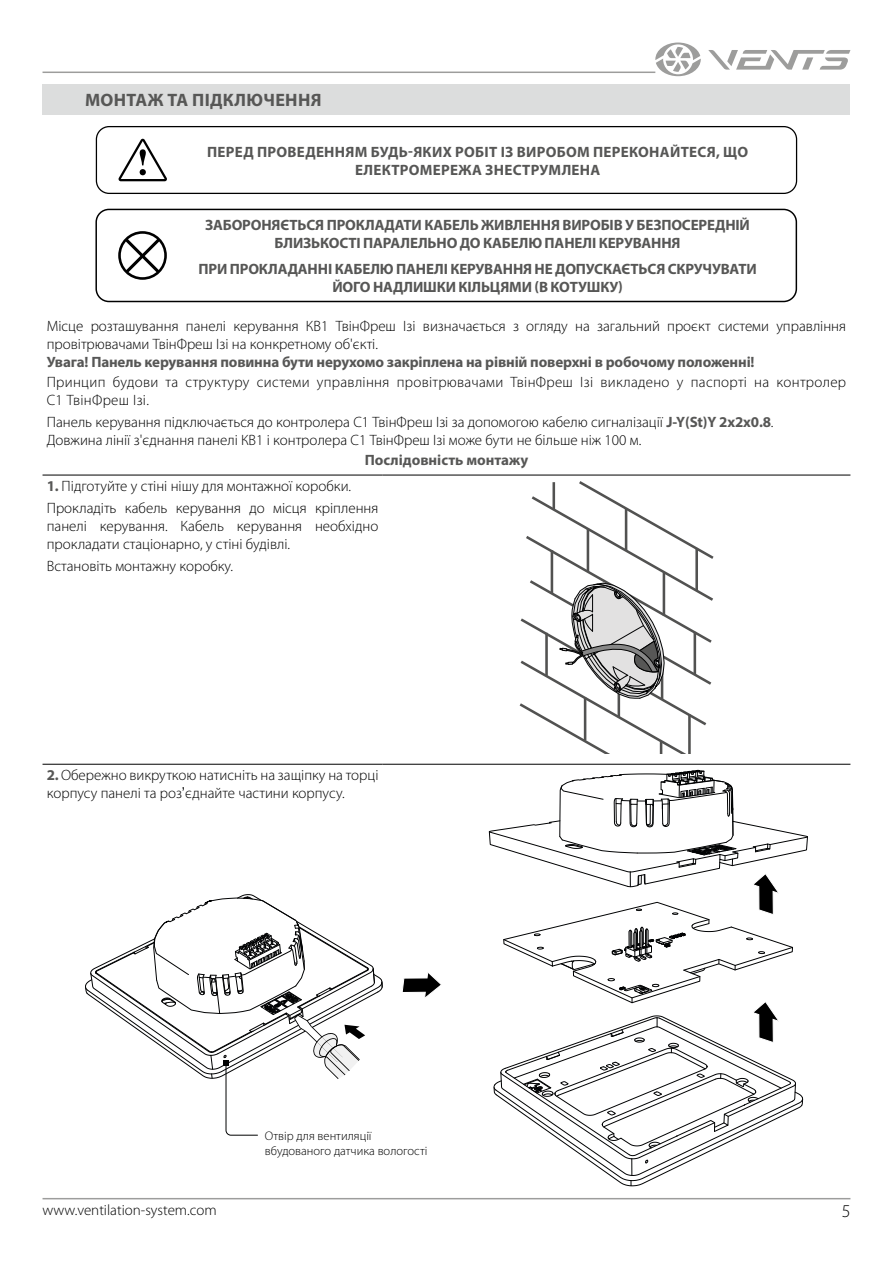
<style>
.page{position:relative;width:893px;height:1263px;background:#fff}
.page>*{position:absolute;margin:0;border:0;box-sizing:border-box;transform-origin:0 0}
.t1{font:700 18px "Myriad Pro";letter-spacing:.02em;color:#575756}
.t2{font:300 18px "Myriad Pro";color:#000}
.t3{font:300 15px/18px "Myriad Pro";color:#000}
.t4{font:700 15px/18px "Myriad Pro";letter-spacing:-.01em;color:#575756;text-align:center}
.t5{font:300 15px/18px "Myriad Pro";letter-spacing:.02em;color:#000}
.t6{font:700 15px/18px "Myriad Pro";letter-spacing:.02em;color:#575756;text-align:center}
.t7{font:300 12.6px/15px "Myriad Pro";color:#000}
.s1{font-weight:700;color:#575756}
.s2{font-family:"Arial";font-weight:400}
</style>
<div class="page">
<hr style="left:43px;top:475px;width:340px;height:1px;background:#000">
<hr style="left:383px;top:475px;width:467px;height:1px;background:#000">
<hr style="left:43px;top:764px;width:340px;height:1px;background:#000">
<hr style="left:383px;top:764px;width:467px;height:1px;background:#000">
<svg style="left:519px;top:481px;width:195px;height:273px"></svg>
<div style="left:95px;top:209px;width:702px;height:93px;border:1px solid #000;border-radius:13px"></div>
<svg style="left:118px;top:231px;width:49px;height:49px"></svg>
<div style="left:42px;top:84px;width:808px;height:31px;background:#dcdddd"></div>
<div style="left:96px;top:126px;width:701px;height:68px;border:1px solid #000;border-radius:13px"></div>
<svg style="left:118px;top:139px;width:49px;height:42px"></svg>
<svg style="left:402px;top:972px;width:39px;height:25px"></svg>
<svg style="left:225px;top:71px;width:77px;height:694px"></svg>
<svg style="left:85px;top:894px;width:298px;height:242px"></svg>
<svg style="left:489px;top:769px;width:319px;height:417px"></svg>
<hr style="left:43px;top:1198px;width:807px;height:1px;background:#9d9d9c">
<hr style="left:43px;top:72px;width:612px;height:1px;background:#9d9d9c">
<svg style="left:708px;top:50px;width:142px;height:20px"></svg>
<svg style="left:655px;top:43px;width:46px;height:33px"></svg>
<p class="t1" style="left:85px;top:88px;width:238px">МОНТАЖ ТА ПІДКЛЮЧЕННЯ</p>
<p class="t6" style="left:207px;top:142px;width:543px">ПЕРЕД ПРОВЕДЕННЯМ БУДЬ-ЯКИХ РОБІТ ІЗ ВИРОБОМ ПЕРЕКОНАЙТЕСЯ, ЩО<br>ЕЛЕКТРОМЕРЕЖА ЗНЕСТРУМЛЕНА</p>
<p class="t4" style="left:205px;top:215px;width:546px">ЗАБОРОНЯЄТЬСЯ ПРОКЛАДАТИ КАБЕЛЬ ЖИВЛЕННЯ ВИРОБІВ У БЕЗПОСЕРЕДНІЙ<br>БЛИЗЬКОСТІ ПАРАЛЕЛЬНО ДО КАБЕЛЮ ПАНЕЛІ КЕРУВАННЯ</p>
<p class="t4" style="left:198px;top:260px;width:560px">ПРИ ПРОКЛАДАННІ КАБЕЛЮ ПАНЕЛІ КЕРУВАННЯ НЕ ДОПУСКАЄТЬСЯ СКРУЧУВАТИ<br>ЙОГО НАДЛИШКИ КІЛЬЦЯМИ (В КОТУШКУ)</p>
<p class="t3" style="left:47px;top:318px;width:801px">Місце розташування панелі керування КВ1 ТвінФреш Ізі визначається з огляду на загальний проєкт системи управління провітрювачами ТвінФреш Ізі на конкретному об'єкті.</p>
<p class="t4" style="left:47px;top:353px;width:709px">Увага! Панель керування повинна бути нерухомо закріплена на рівній поверхні в робочому положенні!</p>
<p class="t5" style="left:47px;top:373px;width:801px">Принцип будови та структуру системи управління провітрювачами ТвінФреш Ізі викладено у паспорті на контролер<br>С1 ТвінФреш Ізі.</p>
<p class="t3" style="left:47px;top:413px;width:728px">Панель керування підключається до контролера С1 ТвінФреш Ізі за допомогою кабелю сигналізації <span class="s1">J-Y(St)Y 2x2x0.8</span>.<br>Довжина лінії з'єднання панелі КВ1 і контролера С1 ТвінФреш Ізі може бути не більше ніж 100 м.</p>
<p class="t4" style="left:365px;top:450px;width:165px">Послідовність монтажу</p>
<p class="t3" style="left:47px;top:475px;width:333px;line-height:22.2px"><span class="s1">1.</span> Підготуйте у стіні нішу для монтажної коробки.<br>Прокладіть кабель керування до місця кріплення</p>
<p class="t3" style="left:47px;top:517px;width:333px">панелі керування. Кабель керування необхідно прокладати стаціонарно, у стіні будівлі.</p>
<p class="t3" style="left:47px;top:557px;width:188px">Встановіть монтажну коробку.</p>
<p class="t3" style="left:47px;top:766px;width:333px"><span class="s1">2.</span> Обережно викруткою натисніть на защіпку на торці корпусу панелі та роз<span class="s2">ʼ</span>єднайте частини корпусу.</p>
<p class="t7" style="left:265px;top:1128px;width:164px">Отвір для вентиляції вбудованого датчика вологості</p>
<p class="t3" style="left:43px;top:1201px;width:176px">www.ventilation-system.com</p>
<p class="t2" style="left:842px;top:1201px;width:10px">5</p>
</div>
